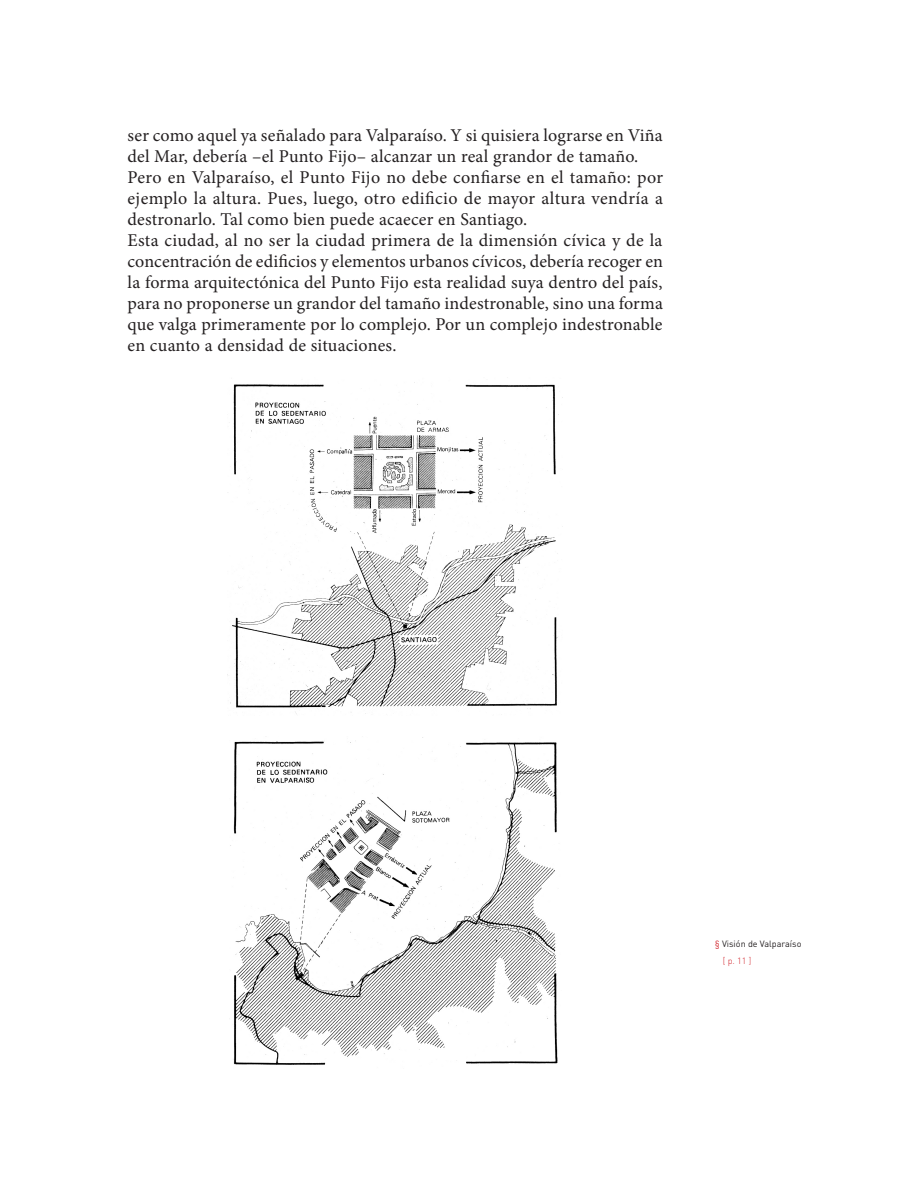
<style>
.page{position:relative;width:918px;height:1188px;background:#fff}
.page>*{position:absolute;margin:0;border:0;box-sizing:border-box;transform-origin:0 0}
.Normal_Sin{font:18px/21px "Minion Pro";letter-spacing:.01em;color:#231f20;text-align:justify}
.t1{font:9px "DIN Pro";color:#231f20}
.t2{font:300 9px "DIN Pro";color:#d1232a}
.s1{color:#d1232a}
</style>
<div class="page">
<img style="left:230px;top:382px;width:329px;height:332px">
<img style="left:230px;top:737px;width:328px;height:328px">
<p class="Normal_Sin" style="left:128px;top:124px;width:537px">ser como aquel ya señalado para Valparaíso. Y si quisiera lograrse en Viña del Mar, debería –el Punto Fijo– alcanzar un real grandor de tamaño.</p>
<p class="Normal_Sin" style="left:128px;top:166px;width:537px">Pero en Valparaíso, el Punto Fijo no debe confiarse en el tamaño: por ejemplo la altura. Pues, luego, otro edificio de mayor altura vendría a destronarlo. Tal como bien puede acaecer en Santiago.</p>
<p class="Normal_Sin" style="left:128px;top:229px;width:537px">Esta ciudad, al no ser la ciudad primera de la dimensión cívica y de la concentración de edificios y elementos urbanos cívicos, debería recoger en la forma arquitectónica del Punto Fijo esta realidad suya dentro del país, para no proponerse un grandor del tamaño indestronable, sino una forma que valga primeramente por lo complejo. Por un complejo indestronable en cuanto a densidad de situaciones.</p>
<p class="t1" style="left:715px;top:937px;width:88px"><span class="s1">§</span> Visión de Valparaíso</p>
<p class="t2" style="left:723px;top:955px;width:30px">[ p. 11 ]</p>
</div>
